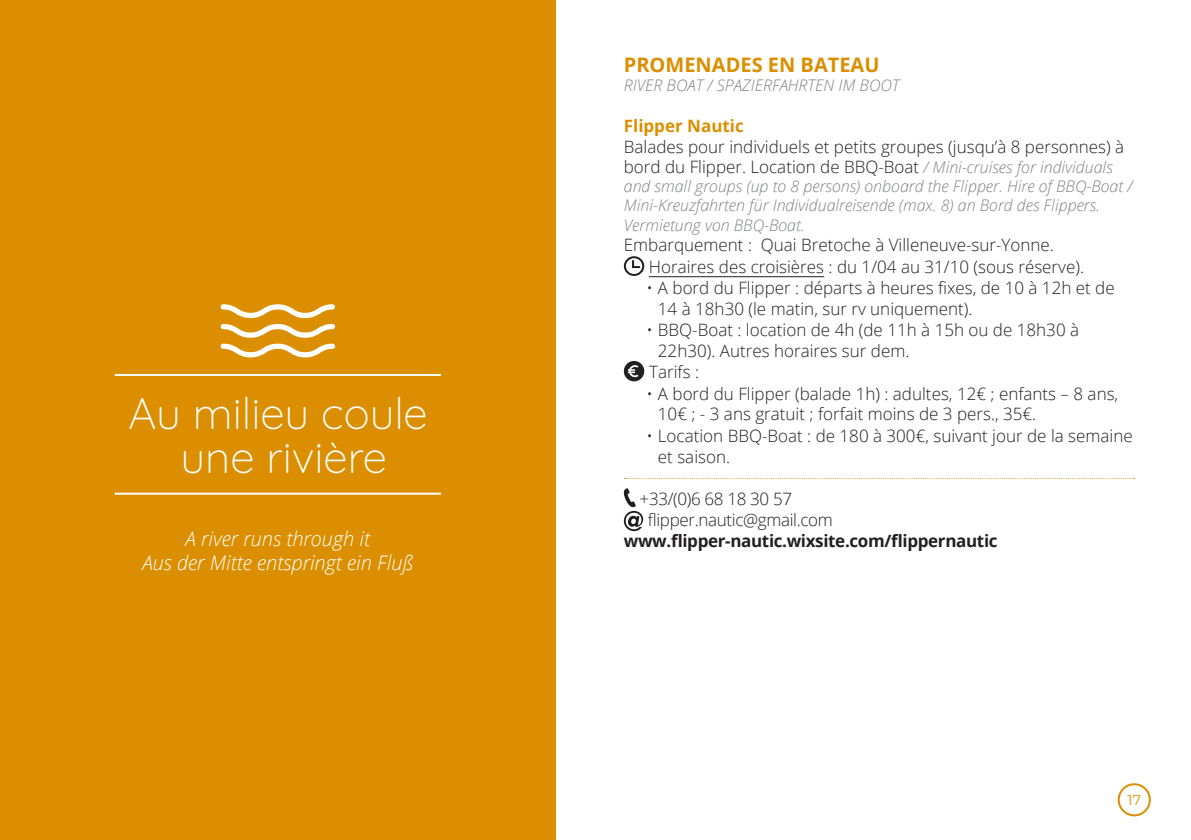
<style>
.page{position:relative;width:1191px;height:840px;background:#fff}
.page>*{position:absolute;margin:0;border:0;box-sizing:border-box;transform-origin:0 0}
.t1{font:300 44px "Quicksand";color:#fff}
.t2{font:italic 300 20px "Open Sans";color:#fff}
.t3{font:700 20px "Open Sans";color:#db8f00}
.t4{font:300 17px/20.4px "Open Sans";color:#231f20}
.t5{font:700 17px "Open Sans";letter-spacing:-.02em;color:#231f20}
.t6{font:300 17px "Open Sans";letter-spacing:-.02em;color:#231f20}
.t7{font:700 17px "Open Sans";color:#db8f00}
.t8{font:italic 300 16px/19.2px "Open Sans";color:#808285}
.t9{font:14px "Montserrat";color:#db8f00}
.s1{font-style:italic;font-size:16px;color:#808285}
</style>
<div class="page">
<div style="left:0;top:0;width:556px;height:839px;background:#db8f00"></div>
<hr style="left:115px;top:492px;width:326px;height:2px;background:#fff">
<hr style="left:115px;top:374px;width:326px;height:2px;background:#fff">
<hr style="left:649px;top:276px;width:175px;height:1px;background:#231f20">
<svg style="left:624px;top:256px;width:20px;height:20px"></svg>
<svg style="left:624px;top:361px;width:20px;height:20px"></svg>
<svg style="left:624px;top:488px;width:19px;height:43px"></svg>
<svg style="left:221px;top:343px;width:114px;height:14px"></svg>
<svg style="left:221px;top:324px;width:114px;height:13px"></svg>
<svg style="left:221px;top:304px;width:114px;height:14px"></svg>
<div style="left:1117px;top:782px;width:33px;height:33px;border:2px solid #db8f00;border-radius:50%"></div>
<p class="t1" style="left:128px;top:379px;width:301px">Au milieu coule</p>
<p class="t1" style="left:180px;top:423px;width:208px">une rivière</p>
<p class="t2" style="left:185px;top:524px;width:186px">A river runs through it</p>
<p class="t2" style="left:142px;top:548px;width:272px">Aus der Mitte entspringt ein Fluß</p>
<p class="t3" style="left:624px;top:51px;width:257px">PROMENADES EN BATEAU</p>
<p class="t8" style="left:624px;top:75px;width:277px">RIVER BOAT / SPAZIERFAHRTEN IM BOOT</p>
<p class="t7" style="left:624px;top:114px;width:121px">Flipper Nautic</p>
<p class="t4" style="left:624px;top:136px;width:502px">Balades pour individuels et petits groupes (jusqu’à 8 personnes) à bord du Flipper. Location de BBQ-Boat <span class="s1">/ Mini-cruises for individuals</span></p>
<p class="t8" style="left:624px;top:176px;width:510px">and small groups (up to 8 persons) onboard the Flipper. Hire of BBQ-Boat /</p>
<p class="t8" style="left:624px;top:195px;width:478px">Mini-Kreuzfahrten für Individualreisende (max. 8) an Bord des Flippers.<br>Vermietung von BBQ-Boat.</p>
<p class="t4" style="left:624px;top:234px;width:431px">Embarquement : Quai Bretoche à Villeneuve-sur-Yonne.</p>
<p class="t4" style="left:649px;top:256px;width:436px">Horaires des croisières : du 1/04 au 31/10 (sous réserve).</p>
<p class="t4" style="left:658px;top:277px;width:458px;text-indent:-11px">• A bord du Flipper : départs à heures fixes, de 10 à 12h et de<br>14 à 18h30 (le matin, sur rv uniquement).</p>
<p class="t4" style="left:658px;top:319px;width:423px;text-indent:-11px">• BBQ-Boat : location de 4h (de 11h à 15h ou de 18h30 à<br>22h30). Autres horaires sur dem.</p>
<p class="t4" style="left:649px;top:361px;width:51px">Tarifs :</p>
<p class="t4" style="left:658px;top:383px;width:462px;text-indent:-11px">• A bord du Flipper (balade 1h) : adultes, 12€ ; enfants – 8 ans,<br>10€ ; - 3 ans gratuit ; forfait moins de 3 pers., 35€.</p>
<p class="t4" style="left:658px;top:425px;width:476px;text-indent:-11px">• Location BBQ-Boat : de 180 à 300€, suivant jour de la semaine et saison.</p>
<p class="t4" style="left:639px;top:487px;width:154px">+33/(0)6 68 18 30 57</p>
<p class="t6" style="left:648px;top:508px;width:186px">flipper.nautic@gmail.com</p>
<p class="t5" style="left:624px;top:528px;width:375px">www.flipper-nautic.wixsite.com/flippernautic</p>
<p class="t9" style="left:1127px;top:789px;width:15px">17</p>
</div>
